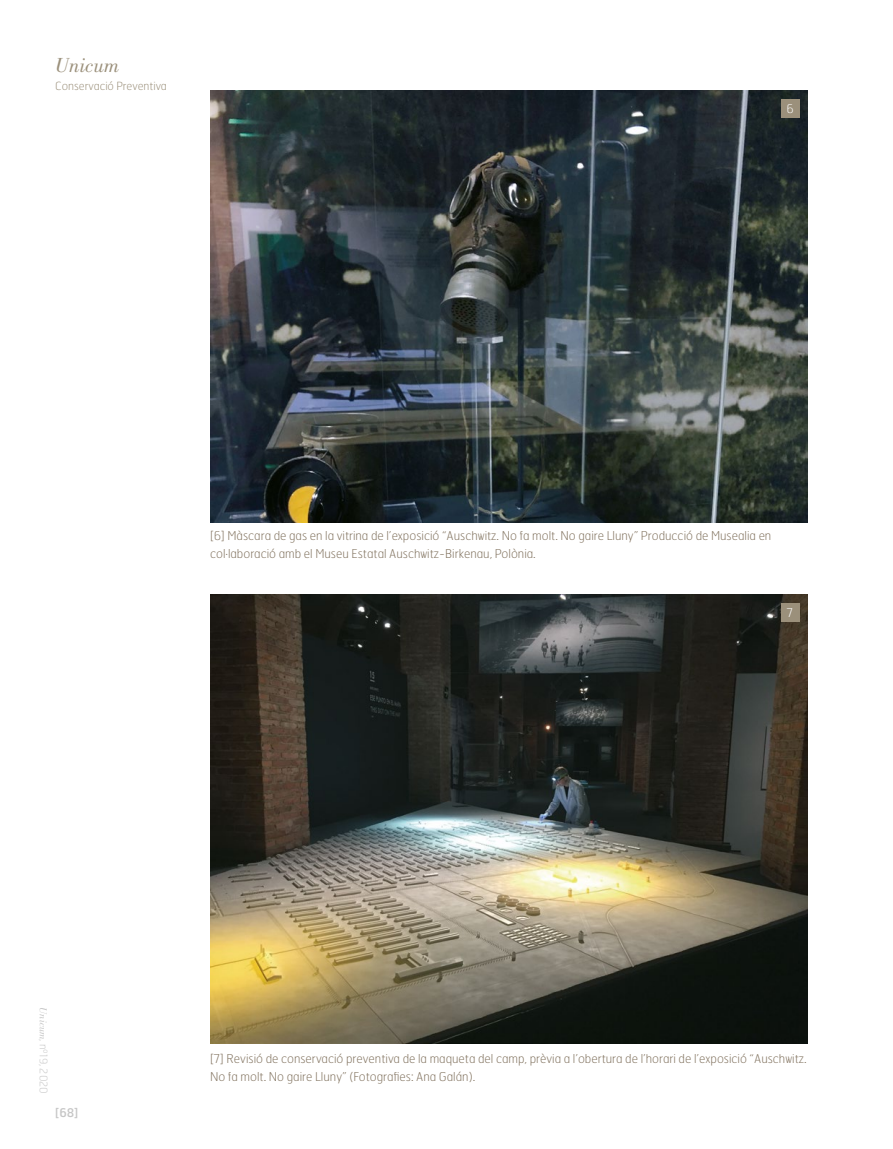
<style>
.page{position:relative;width:893px;height:1149px;background:#fff}
.page>*{position:absolute;margin:0;border:0;box-sizing:border-box;transform-origin:0 0}
.t1{font:italic 21px "Bodoni Std";color:#9b907b}
.t2{font:100 12.15px/18px "Hermes";color:#80715d}
.t3{font:12px "Hermes";color:#c6c6c6}
.t4{font:100 12px "Hermes";color:#fff}
.t5{font:100 11.25px "Hermes";color:#9b907b}
.t6{font:100 10.5px "Hermes";color:#c6c6c6}
.s1{font-family:"Bodoni Std";font-weight:400;font-style:italic}
</style>
<div class="page">
<img style="left:210px;top:594px;width:598px;height:449px">
<div style="left:781px;top:603px;width:18px;height:19px;background:#9b907b"></div>
<img style="left:210px;top:90px;width:598px;height:432px">
<div style="left:781px;top:99px;width:18px;height:18px;background:#9b907b"></div>
<h1 class="t1" style="left:55px;top:53px;width:66px">Unicum</h1>
<p class="t5" style="left:55px;top:79px;width:113px">Conservació Preventiva</p>
<p class="t4" style="left:786px;top:101px;width:9px">6</p>
<p class="t2" style="left:210px;top:526px;width:563px">[6] Màscara de gas en la vitrina de l’exposició “Auschwitz. No fa molt. No gaire Lluny” Producció de Musealia en col·laboració amb el Museu Estatal Auschwitz-Birkenau, Polònia.</p>
<p class="t4" style="left:787px;top:605px;width:8px">7</p>
<p class="t6" style="left:50px;top:1006px;width:88px;rotate:90deg"><span class="s1">Unicum</span>, nº19, 2020</p>
<p class="t3" style="left:55px;top:1104px;width:25px">[68]</p>
<p class="t2" style="left:210px;top:1048px;width:598px">[7] Revisió de conservació preventiva de la maqueta del camp, prèvia a l’obertura de l’horari de l’exposició “Auschwitz.<br>No fa molt. No gaire Lluny” (Fotografies: Ana Galán).</p>
</div>
